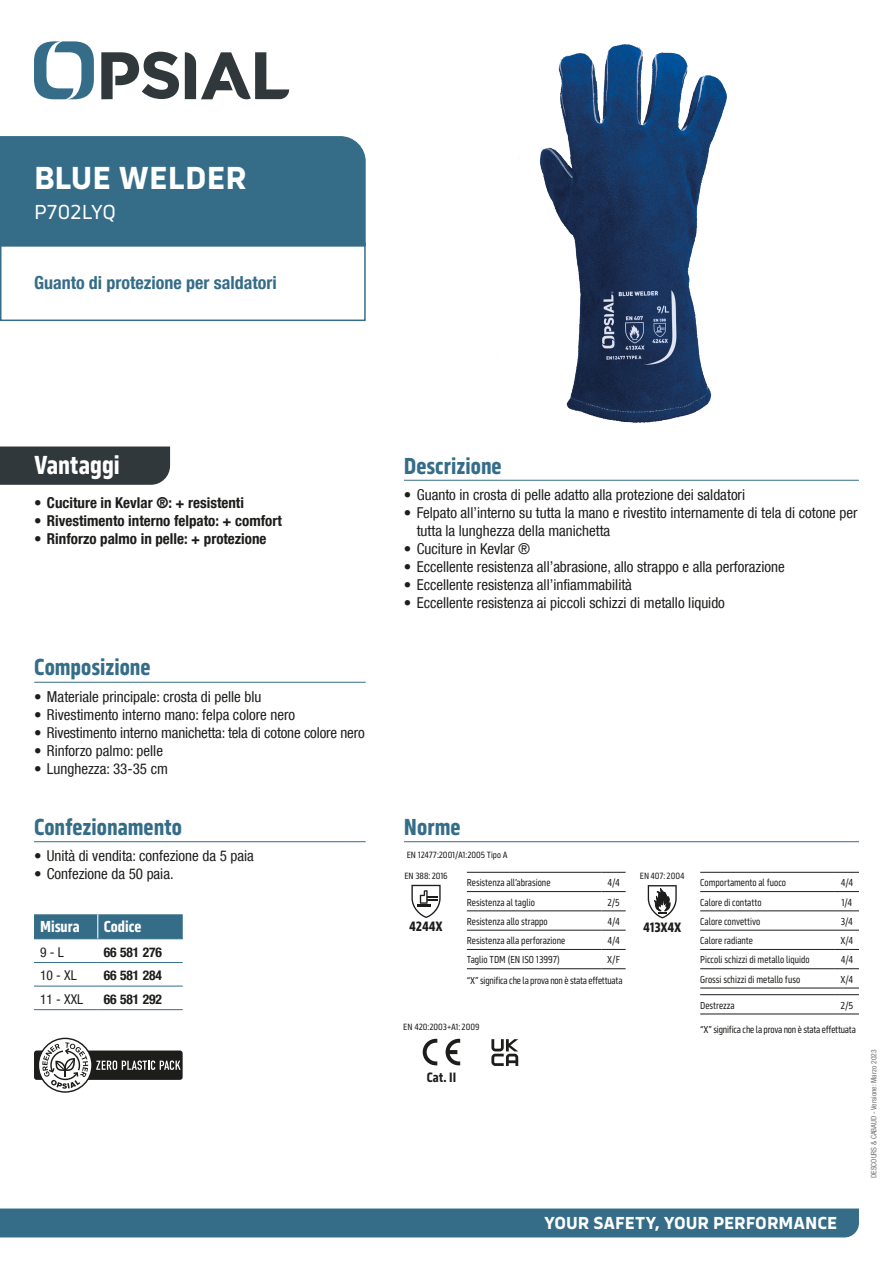
<style>
.page{position:relative;width:893px;height:1263px;background:#fff}
.page>*{position:absolute;margin:0;border:0;box-sizing:border-box;transform-origin:0 0}
.NOM_PRODUIT{font:700 33px "Serca";color:#fff}
.NOM_PRODUIT-2{font:700 27px "Serca Condensed";color:#fff}
.t1{font:700 24px "Serca Condensed";color:#356d89}
.NOM_PRODUIT-3{font:21px "Serca";letter-spacing:-.015em;color:#fff}
.PLUS_PRODUIT_TXT{font:700 condensed 18px "Helvetica Neue LT Com";color:#356d89}
.NOM_PRODUIT-4{font:700 18px "Serca";color:#fff}
.tableauTitre{font:700 16.5px "Serca Condensed";color:#fff}
.t2{font:condensed 15px/18px "Helvetica Neue LT Com";color:#1d1d1b}
.t3{font:700 condensed 15px "Helvetica Neue LT Com";color:#1d1d1b}
.t4{font:700 14.1px "Serca Condensed";letter-spacing:-.005em;color:#1d1d1b}
.TableauCode{font:700 condensed 13.5px "Helvetica Neue LT Com";color:#1d1d1b}
.tableau{font:condensed 13.5px "Helvetica Neue LT Com";color:#1d1d1b}
.t5{font:10.5px "Serca Condensed";color:#1d1d1b;scale:.95 1}
.t6{font:10.5px "Serca Condensed";letter-spacing:-.02em;color:#1d1d1b;scale:.95 1}
.t7{font:10.5px "Serca Condensed";color:#1d1d1b}
.t8{font:9.3px "Serca Condensed";letter-spacing:-.005em;color:#1d1d1b}
.t9{font:condensed 7.5px "Helvetica Neue LT Com";color:#70706f}
</style>
<div class="page">
<div style="left:0;top:1208px;width:859px;height:29px;background:#356d89"></div>
<svg style="left:34px;top:41px;width:60px;height:58px"></svg>
<svg style="left:185px;top:52px;width:104px;height:48px"></svg>
<svg style="left:101px;top:52px;width:78px;height:47px"></svg>
<hr style="left:34px;top:841px;width:332px;height:1px;background:#356d89">
<hr style="left:34px;top:962px;width:64px;height:1px;background:#356d89">
<hr style="left:98px;top:962px;width:85px;height:1px;background:#356d89">
<hr style="left:34px;top:986px;width:64px;height:1px;background:#356d89">
<hr style="left:98px;top:986px;width:85px;height:1px;background:#356d89">
<hr style="left:34px;top:1009px;width:64px;height:1px;background:#356d89">
<hr style="left:98px;top:1009px;width:85px;height:1px;background:#356d89">
<svg style="left:34px;top:914px;width:149px;height:25px;background:#39708b"></svg>
<hr style="left:404px;top:480px;width:455px;height:1px;background:#356d89">
<hr style="left:404px;top:841px;width:455px;height:1px;background:#356d89">
<hr style="left:34px;top:682px;width:332px;height:1px;background:#356d89">
<div style="left:0;top:446px;width:170px;height:39px;background:#31383b"></div>
<div style="left:0;top:242px;width:366px;height:79px;border:2px solid #356d89"></div>
<div style="left:0;top:136px;width:366px;height:111px;background:#356d89"></div>
<img style="left:540px;top:44px;width:187px;height:379px">
<div style="left:34px;top:1050px;width:149px;height:30px;background:#1d1d1b;border-radius:3px"></div>
<svg style="left:38px;top:1038px;width:143px;height:55px"></svg>
<hr style="left:467px;top:872px;width:134px;height:1px;background:#1d1d1b">
<svg style="left:601px;top:872px;width:25px;height:1px"></svg>
<hr style="left:467px;top:891px;width:134px;height:1px;background:#1d1d1b">
<svg style="left:601px;top:891px;width:25px;height:1px"></svg>
<hr style="left:467px;top:910px;width:134px;height:1px;background:#1d1d1b">
<svg style="left:601px;top:910px;width:25px;height:1px"></svg>
<hr style="left:467px;top:930px;width:134px;height:1px;background:#1d1d1b">
<svg style="left:601px;top:930px;width:25px;height:1px"></svg>
<hr style="left:467px;top:949px;width:134px;height:1px;background:#1d1d1b">
<svg style="left:601px;top:949px;width:25px;height:1px"></svg>
<hr style="left:467px;top:968px;width:134px;height:1px;background:#1d1d1b">
<svg style="left:601px;top:968px;width:25px;height:1px"></svg>
<svg style="left:411px;top:885px;width:30px;height:33px"></svg>
<svg style="left:648px;top:885px;width:29px;height:33px"></svg>
<svg style="left:423px;top:1039px;width:14px;height:26px"></svg>
<svg style="left:446px;top:1039px;width:14px;height:26px"></svg>
<svg style="left:491px;top:1039px;width:27px;height:27px"></svg>
<hr style="left:700px;top:872px;width:135px;height:1px;background:#1d1d1b">
<svg style="left:835px;top:872px;width:24px;height:1px"></svg>
<hr style="left:700px;top:891px;width:135px;height:1px;background:#1d1d1b">
<svg style="left:835px;top:891px;width:24px;height:1px"></svg>
<hr style="left:700px;top:910px;width:135px;height:1px;background:#1d1d1b">
<svg style="left:835px;top:910px;width:24px;height:1px"></svg>
<hr style="left:700px;top:930px;width:135px;height:1px;background:#1d1d1b">
<svg style="left:835px;top:930px;width:24px;height:1px"></svg>
<hr style="left:700px;top:949px;width:135px;height:1px;background:#1d1d1b">
<svg style="left:835px;top:949px;width:24px;height:1px"></svg>
<hr style="left:700px;top:968px;width:135px;height:1px;background:#1d1d1b">
<svg style="left:835px;top:968px;width:24px;height:1px"></svg>
<hr style="left:700px;top:988px;width:135px;height:1px;background:#1d1d1b">
<hr style="left:700px;top:994px;width:135px;height:1px;background:#1d1d1b">
<svg style="left:835px;top:988px;width:24px;height:7px"></svg>
<hr style="left:700px;top:1013px;width:135px;height:1px;background:#1d1d1b">
<svg style="left:835px;top:1013px;width:24px;height:1px"></svg>
<p class="NOM_PRODUIT" style="left:34px;top:158px;width:214px">BLUE WELDER</p>
<p class="NOM_PRODUIT-3" style="left:34px;top:200px;width:83px">P702LYQ</p>
<p class="PLUS_PRODUIT_TXT" style="left:34px;top:272px;width:244px">Guanto di protezione per saldatori</p>
<p class="NOM_PRODUIT-2" style="left:34px;top:449px;width:87px">Vantaggi</p>
<p class="t3" style="left:34px;top:494px;width:211px">• Cuciture in Kevlar ®: + resistenti</p>
<p class="t3" style="left:34px;top:512px;width:249px">• Rivestimento interno felpato: + comfort</p>
<p class="t3" style="left:34px;top:530px;width:234px">• Rinforzo palmo in pelle: + protezione</p>
<p class="t1" style="left:34px;top:653px;width:118px">Composizione</p>
<p class="t2" style="left:34px;top:687px;width:229px">• Materiale principale: crosta di pelle blu</p>
<p class="t2" style="left:34px;top:705px;width:262px">• Rivestimento interno mano: felpa colore nero</p>
<p class="t2" style="left:34px;top:723px;width:332px">• Rivestimento interno manichetta: tela di cotone colore nero</p>
<p class="t2" style="left:34px;top:741px;width:130px">• Rinforzo palmo: pelle</p>
<p class="t2" style="left:34px;top:759px;width:135px">• Lunghezza: 33-35 cm</p>
<p class="t1" style="left:34px;top:813px;width:150px">Confezionamento</p>
<p class="t2" style="left:34px;top:847px;width:221px">• Unità di vendita: confezione da 5 paia</p>
<p class="t2" style="left:34px;top:865px;width:141px">• Confezione da 50 paia.</p>
<p class="tableauTitre" style="left:40px;top:917px;width:41px">Misura</p>
<p class="tableauTitre" style="left:104px;top:917px;width:39px">Codice</p>
<p class="tableau" style="left:40px;top:944px;width:25px">9 - L</p>
<p class="TableauCode" style="left:104px;top:944px;width:60px">66 581 276</p>
<p class="tableau" style="left:40px;top:967px;width:38px">10 - XL</p>
<p class="TableauCode" style="left:104px;top:967px;width:60px">66 581 284</p>
<p class="tableau" style="left:40px;top:991px;width:45px">11 - XXL</p>
<p class="TableauCode" style="left:104px;top:991px;width:60px">66 581 292</p>
<p class="t1" style="left:404px;top:452px;width:99px">Descrizione</p>
<p class="t2" style="left:404px;top:485px;width:343px">• Guanto in crosta di pelle adatto alla protezione dei saldatori</p>
<p class="t2" style="left:417px;top:503px;width:442px;text-indent:-13px">• Felpato all’interno su tutta la mano e rivestito internamente di tela di cotone per tutta la lunghezza della manichetta</p>
<p class="t2" style="left:404px;top:539px;width:128px">• Cuciture in Kevlar ®</p>
<p class="t2" style="left:404px;top:557px;width:382px">• Eccellente resistenza all’abrasione, allo strappo e alla perforazione</p>
<p class="t2" style="left:404px;top:575px;width:229px">• Eccellente resistenza all’infiammabilità</p>
<p class="t2" style="left:404px;top:593px;width:322px">• Eccellente resistenza ai piccoli schizzi di metallo liquido</p>
<p class="t1" style="left:404px;top:813px;width:58px">Norme</p>
<p class="t8" style="left:407px;top:849px;width:102px">EN 12477:2001/A1:2005 Tipo A</p>
<p class="t8" style="left:404px;top:871px;width:45px">EN 388: 2016</p>
<p class="t4" style="left:409px;top:918px;width:35px">4244X</p>
<p class="t5" style="left:467px;top:877px;width:90px">Resistenza all’abrasione</p>
<p class="t5" style="left:607px;top:877px;width:15px">4/4</p>
<p class="t5" style="left:467px;top:896px;width:73px">Resistenza al taglio</p>
<p class="t5" style="left:607px;top:896px;width:14px">2/5</p>
<p class="t5" style="left:467px;top:915px;width:87px">Resistenza allo strappo</p>
<p class="t5" style="left:607px;top:915px;width:15px">4/4</p>
<p class="t5" style="left:467px;top:935px;width:105px">Resistenza alla perforazione</p>
<p class="t5" style="left:607px;top:935px;width:15px">4/4</p>
<p class="t5" style="left:467px;top:954px;width:99px">Taglio TDM (EN ISO 13997)</p>
<p class="t5" style="left:607px;top:954px;width:15px">X/F</p>
<p class="t6" style="left:467px;top:975px;width:165px">“X” significa che la prova non è stata effettuata</p>
<p class="t8" style="left:403px;top:1022px;width:78px">EN 420:2003+A1: 2009</p>
<p class="t4" style="left:427px;top:1069px;width:31px">Cat. II</p>
<p class="t8" style="left:640px;top:871px;width:46px">EN407: 2004</p>
<p class="t4" style="left:643px;top:919px;width:40px">413X4X</p>
<p class="t5" style="left:700px;top:877px;width:92px">Comportamento al fuoco</p>
<p class="t5" style="left:841px;top:877px;width:15px">4/4</p>
<p class="t5" style="left:700px;top:896px;width:66px">Calore di contatto</p>
<p class="t5" style="left:841px;top:896px;width:13px">1/4</p>
<p class="t5" style="left:700px;top:915px;width:65px">Calore convettivo</p>
<p class="t5" style="left:841px;top:915px;width:14px">3/4</p>
<p class="t5" style="left:700px;top:935px;width:57px">Calore radiante</p>
<p class="t5" style="left:840px;top:935px;width:15px">X/4</p>
<p class="t5" style="left:700px;top:954px;width:117px">Piccoli schizzi di metallo liquido</p>
<p class="t5" style="left:841px;top:954px;width:15px">4/4</p>
<p class="t5" style="left:700px;top:973px;width:107px">Grossi schizzi di metallo fuso</p>
<p class="t5" style="left:840px;top:973px;width:15px">X/4</p>
<p class="t5" style="left:700px;top:999px;width:38px">Destrezza</p>
<p class="t7" style="left:840px;top:999px;width:14px">2/5</p>
<p class="t6" style="left:700px;top:1024px;width:165px">“X” significa che la prova non è stata effettuata</p>
<p class="NOM_PRODUIT-4" style="left:544px;top:1212px;width:295px">YOUR SAFETY, YOUR PERFORMANCE</p>
<p class="t9" style="left:869px;top:1178px;width:130px;rotate:-90deg">DESCOURS &amp; CABAUD - Versione: Marzo 2023</p>
</div>
